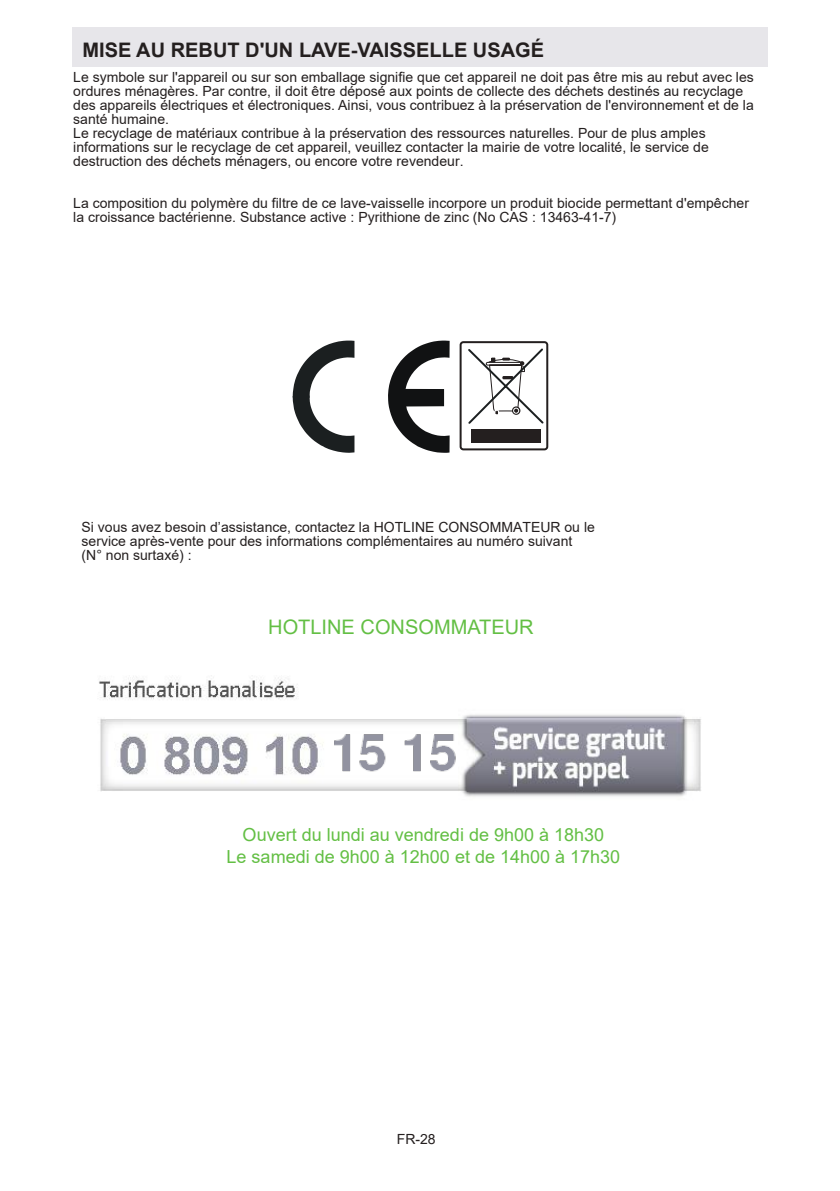
<style>
.page{position:relative;width:840px;height:1191px;background:#fff}
.page>*{position:absolute;margin:0;border:0;box-sizing:border-box;transform-origin:0 0}
.t1{font:700 20px "Arial";color:#241f1f}
.t2{font:20px "Arial";color:#63bf44}
.t3{font:18px/22px "Arial";color:#63bf44;text-align:center}
.t4{font:14px/14px "Arial";color:#241f1f}
.t5{font:14px/14px "Arial";color:#241f1f}
.s1{font-style:inherit}
</style>
<div class="page">
<div style="left:72px;top:27px;width:695px;height:40px;background:#e7e6ea"></div>
<svg style="left:388px;top:340px;width:61px;height:113px"></svg>
<svg style="left:292px;top:340px;width:62px;height:113px"></svg>
<svg style="left:468px;top:348px;width:76px;height:76px"></svg>
<div style="left:470px;top:430px;width:70px;height:13px;background:#241f1f"></div>
<div style="left:459px;top:341px;width:89px;height:109px;border:2px solid #241f1f;border-radius:3px"></div>
<img style="left:99px;top:675px;width:602px;height:122px">
<img style="left:300px;top:707px;width:56px;height:90px">
<img style="left:356px;top:707px;width:14px;height:90px">
<img style="left:370px;top:707px;width:114px;height:90px">
<img style="left:444px;top:748px;width:28px;height:35px">
<h1 class="t1" style="left:82px;top:36px;width:463px">MISE AU REBUT D'UN LAVE-VAISSELLE USAGÉ</h1>
<p class="t4" style="left:73px;top:70px;width:681px">Le symbole sur l'appareil ou sur son emballage signifie que cet appareil ne doit pas être mis au rebut avec les ordures ménagères. Par contre, il doit être déposé aux points de collecte des déchets destinés au recyclage des appareils électriques et électroniques. Ainsi, vous contribuez à la préservation de l'environnement et de la santé humaine.<br>Le recyclage de matériaux contribue à la préservation des ressources naturelles. Pour de plus amples informations sur le recyclage de cet appareil, veuillez contacter la mairie de votre localité, le service de destruction des déchets ménagers, ou encore votre revendeur.</p>
<p class="t5" style="left:73px;top:196px;width:677px">La composition du polymère du filtre de ce lave-vaisselle incorpore un produit biocide permettant d'empêcher la croissance bactérienne. <span class="s1">Substance active : Pyrithione de zinc (No CAS : 13463-41-7)</span></p>
<p class="t4" style="left:82px;top:520px;width:514px">Si vous avez besoin d’assistance, contactez la HOTLINE CONSOMMATEUR ou le service après-vente pour des informations complémentaires au numéro <span class="s1">suivant (N° non surtaxé)</span> :</p>
<h1 class="t2" style="left:268px;top:613px;width:267px">HOTLINE CONSOMMATEUR</h1>
<p class="t3" style="left:226px;top:823px;width:395px"><span class="s1">Ouvert</span> du <span class="s1">lundi au vendredi de 9h00 à 18h30<br></span>Le samedi de 9h00 à 12h00 et de 14h00 à 17h30</p>
<p class="t4" style="left:396px;top:1131px;width:40px">FR-<span class="s1">28</span></p>
</div>
